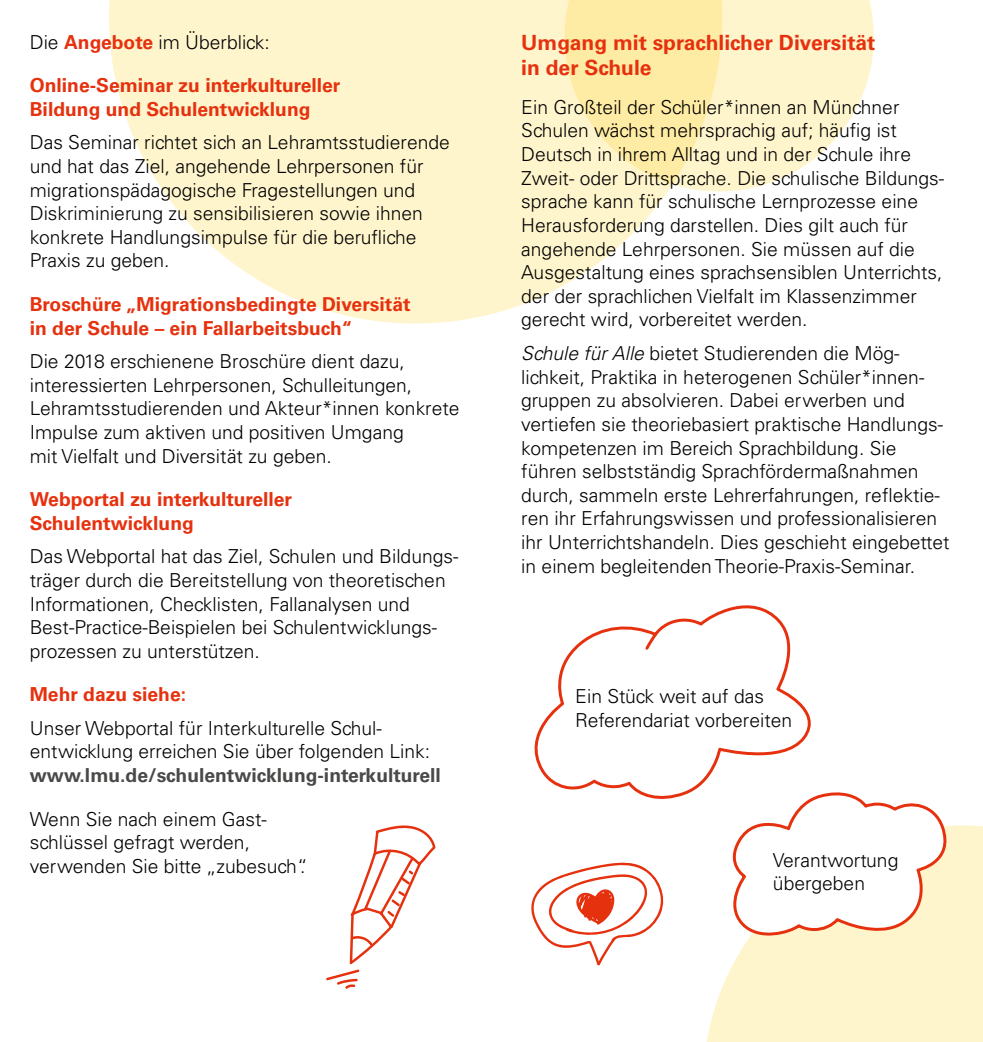
<style>
.page{position:relative;width:983px;height:1042px;background:#fff}
.page>*{position:absolute;margin:0;border:0;box-sizing:border-box;transform-origin:0 0}
.t1{font:700 21px/25.4px "Univers LT Std";color:#e6310e}
.t2{font:300 19.25px/23.6px "Univers LT Std";color:#000}
.t3{font:700 19.25px/23.6px "Univers LT Std";color:#e6310e}
.t4{font:700 19.25px "Univers LT Std";color:#494948}
.s1{font-weight:700;color:#e6310e}
.s2{font-style:italic}
</style>
<div class="page">
<svg style="left:109px;top:0;width:558px;height:323px;fill:#fff5cd"></svg>
<svg style="left:564px;top:0;width:309px;height:192px;background:#fff2c2"></svg>
<svg style="left:706px;top:825px;width:276px;height:217px;background:#fff6d2"></svg>
<svg style="left:531px;top:862px;width:133px;height:104px"></svg>
<svg style="left:326px;top:825px;width:110px;height:164px"></svg>
<svg style="left:721px;top:792px;width:233px;height:153px"></svg>
<svg style="left:534px;top:605px;width:294px;height:197px"></svg>
<svg style="left:642px;top:630px;width:17px;height:22px"></svg>
<p class="t2" style="left:30px;top:30px;width:241px">Die <span class="s1">Angebote</span> im Überblick:</p>
<p class="t3" style="left:30px;top:74px;width:312px">Online-Seminar zu interkultureller<br>Bildung und Schulentwicklung</p>
<p class="t2" style="left:30px;top:131px;width:421px">Das Seminar richtet sich an Lehramtsstudierende und hat das Ziel, angehende Lehrpersonen für migrationspädagogische Fragestellungen und Diskriminierung zu sensibilisieren sowie ihnen konkrete Handlungsimpulse für die berufliche Praxis zu geben.</p>
<p class="t3" style="left:30px;top:292px;width:382px">Broschüre „Migrationsbedingte Diversität in der Schule – ein Fallarbeitsbuch“</p>
<p class="t2" style="left:30px;top:349px;width:431px">Die 2018 erschienene Broschüre dient dazu, interessierten Lehrpersonen, Schulleitungen, Lehramtsstudierenden und Akteur*innen konkrete Impulse zum aktiven und positiven Umgang<br>mit Vielfalt und Diversität zu geben.</p>
<p class="t3" style="left:30px;top:488px;width:264px">Webportal zu interkultureller<br>Schulentwicklung</p>
<p class="t2" style="left:30px;top:545px;width:430px">Das Webportal hat das Ziel, Schulen und Bildungs&shy;träger durch die Bereitstellung von theoretischen Informationen, Checklisten, Fallanalysen und Best-Practice-Beispielen bei Schulentwicklungs&shy;prozessen zu unterstützen.</p>
<p class="t3" style="left:30px;top:683px;width:158px">Mehr dazu siehe:</p>
<p class="t2" style="left:30px;top:716px;width:402px">Unser Webportal für Interkulturelle Schul&shy;entwicklung erreichen Sie über folgenden Link:</p>
<p class="t4" style="left:30px;top:764px;width:412px">www.lmu.de/schulentwicklung-interkulturell</p>
<p class="t2" style="left:30px;top:807px;width:279px">Wenn Sie nach einem Gast&shy;schlüssel gefragt werden, verwenden Sie bitte „zubesuch“.</p>
<p class="t1" style="left:521px;top:30px;width:355px">Umgang mit sprachlicher Diversität in der Schule</p>
<p class="t2" style="left:521px;top:95px;width:424px">Ein Großteil der Schüler*innen an Münchner Schulen wächst mehrsprachig auf; häufig ist Deutsch in ihrem Alltag und in der Schule ihre Zweit- oder Drittsprache. Die schulische Bildungs&shy;sprache kann für schulische Lernprozesse eine Herausforderung darstellen. Dies gilt auch für angehende Lehrpersonen. Sie müssen auf die Ausgestaltung eines sprachsensiblen Unterrichts, der der sprachlichen Vielfalt im Klassenzimmer gerecht wird, vorbereitet werden.</p>
<p class="t2" style="left:521px;top:341px;width:430px"><span class="s2">Schule für Alle</span> bietet Studierenden die Mög&shy;lichkeit, Praktika in heterogenen Schüler*innen&shy;gruppen zu absolvieren. Dabei erwerben und vertiefen sie theoriebasiert praktische Handlungs&shy;kompetenzen im Bereich Sprachbildung. Sie führen selbstständig Sprachfördermaßnahmen durch, sammeln erste Lehrerfahrungen, reflektie&shy;ren ihr Erfahrungswissen und professionalisieren ihr Unterrichtshandeln. Dies geschieht eingebettet in einem begleitenden Theorie-Praxis-Seminar.</p>
<p class="t2" style="left:575px;top:684px;width:218px">Ein Stück weit auf das<br>Referendariat vorbereiten</p>
<p class="t2" style="left:772px;top:848px;width:127px">Verantwortung übergeben</p>
</div>
